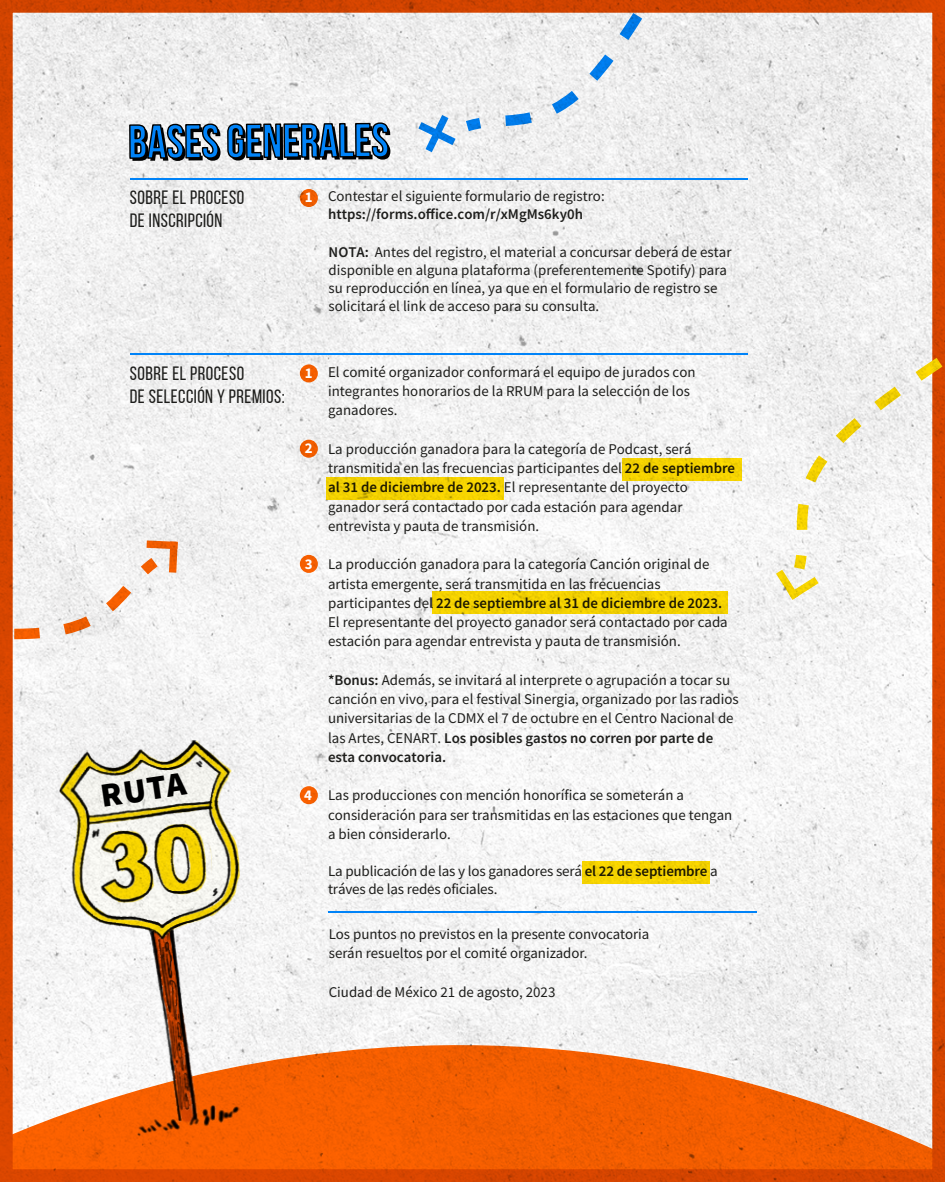
<style>
.page{position:relative;width:945px;height:1182px;background:#fff}
.page>*{position:absolute;margin:0;border:0;box-sizing:border-box;transform-origin:0 0}
.t1{font:900 33.95px "Source Sans Pro";color:#000}
.t2{font:19.25px/23.1px "Bebas Neue";letter-spacing:.025em;color:#1d1d1b}
.t3{font:14.88px/19.2px "Source Sans Pro";color:#1d1d1b}
.t4{font:600 14.88px "Source Sans Pro";color:#1d1d1b}
.t5{font:700 14.88px "Source Sans Pro";color:#fff}
.s1{font-weight:600}
</style>
<div class="page">
<img style="left:0;top:0;width:945px;height:1181px">
<hr style="left:130px;top:178px;width:617px;height:1px;background:#0083f8">
<svg style="left:300px;top:786px;width:18px;height:18px"></svg>
<hr style="left:130px;top:353px;width:617px;height:2px;background:#0083f8">
<hr style="left:328px;top:910px;width:428px;height:2px;background:#0083f8">
<svg style="left:0;top:0;width:390px;height:639px"></svg>
<div style="left:432px;top:591px;width:295px;height:22px;background:#f3d100"></div>
<svg style="left:622px;top:457px;width:119px;height:23px;background:#f3d30a"></svg>
<div style="left:582px;top:861px;width:128px;height:22px;background:#f5d200"></div>
<svg style="left:326px;top:477px;width:178px;height:22px;background:#f1cf00"></svg>
<p class="t2" style="left:130px;top:186px;width:116px">SOBRE EL PROCESO</p>
<p class="t5" style="left:305px;top:187px;width:9px">1</p>
<p class="t2" style="left:130px;top:209px;width:94px">DE INSCRIPCIÓN</p>
<p class="t3" style="left:328px;top:187px;width:278px">Contestar el siguiente formulario de registro:</p>
<p class="t4" style="left:328px;top:204px;width:256px">https://forms.office.com/r/xMgMs6ky0h</p>
<p class="t3" style="left:329px;top:243px;width:404px;line-height:17.8px"><span class="s1">NOTA:</span> Antes del registro, el material a concursar deberá de estar disponible en alguna plataforma (preferentemente Spotify) para su reproducción en línea, ya que en el formulario de registro se solicitará el link de acceso para su consulta.</p>
<p class="t2" style="left:130px;top:361px;width:156px">SOBRE EL PROCESO<br>DE SELECCIÓN Y PREMIOS:</p>
<h1 class="t1" style="left:98px;top:772px;width:87px;rotate:-8deg">RUTA</h1>
<p class="t5" style="left:305px;top:362px;width:9px">1</p>
<p class="t5" style="left:305px;top:438px;width:9px">2</p>
<p class="t5" style="left:305px;top:553px;width:9px">3</p>
<p class="t5" style="left:304px;top:784px;width:9px">4</p>
<p class="t3" style="left:328px;top:362px;width:369px">El comité organizador conformará el equipo de jurados con integrantes honorarios de la RRUM para la selección de los ganadores.</p>
<p class="t3" style="left:328px;top:439px;width:409px">La producción ganadora para la categoría de Podcast, será transmitida en las frecuencias participantes del <span class="s1">22 de septiembre al 31 de diciembre de 2023.</span> El representante del proyecto ganador será contactado por cada estación para agendar entrevista y pauta de transmisión.</p>
<p class="t3" style="left:328px;top:554px;width:401px">La producción ganadora para la categoría Canción original de artista emergente, será transmitida en las frecuencias participantes del <span class="s1">22 de septiembre al 31 de diciembre de 2023.<br></span>El representante del proyecto ganador será contactado por cada estación para agendar entrevista y pauta de transmisión.</p>
<p class="t3" style="left:328px;top:670px;width:412px"><span class="s1">*Bonus:</span> Además, se invitará al interprete o agrupación a tocar su canción en vivo, para el festival Sinergia, organizado por las radios universitarias de la CDMX el 7 de octubre en el Centro Nacional de las Artes, CENART. <span class="s1">Los posibles gastos no corren por parte de esta convocatoria.</span></p>
<p class="t3" style="left:328px;top:785px;width:406px">Las producciones con mención honorífica se someterán a consideración para ser transmitidas en las estaciones que tengan a bien considerarlo.</p>
<p class="t3" style="left:328px;top:862px;width:391px;line-height:17.8px">La publicación de las y los ganadores será <span class="s1">el 22 de septiembre</span> a tráves de las redes oficiales.</p>
<p class="t3" style="left:329px;top:924px;width:322px">Los puntos no previstos en la presente convocatoria serán resueltos por el comité organizador.</p>
<p class="t3" style="left:329px;top:981px;width:228px">Ciudad de México 21 de agosto, 2023</p>
</div>
